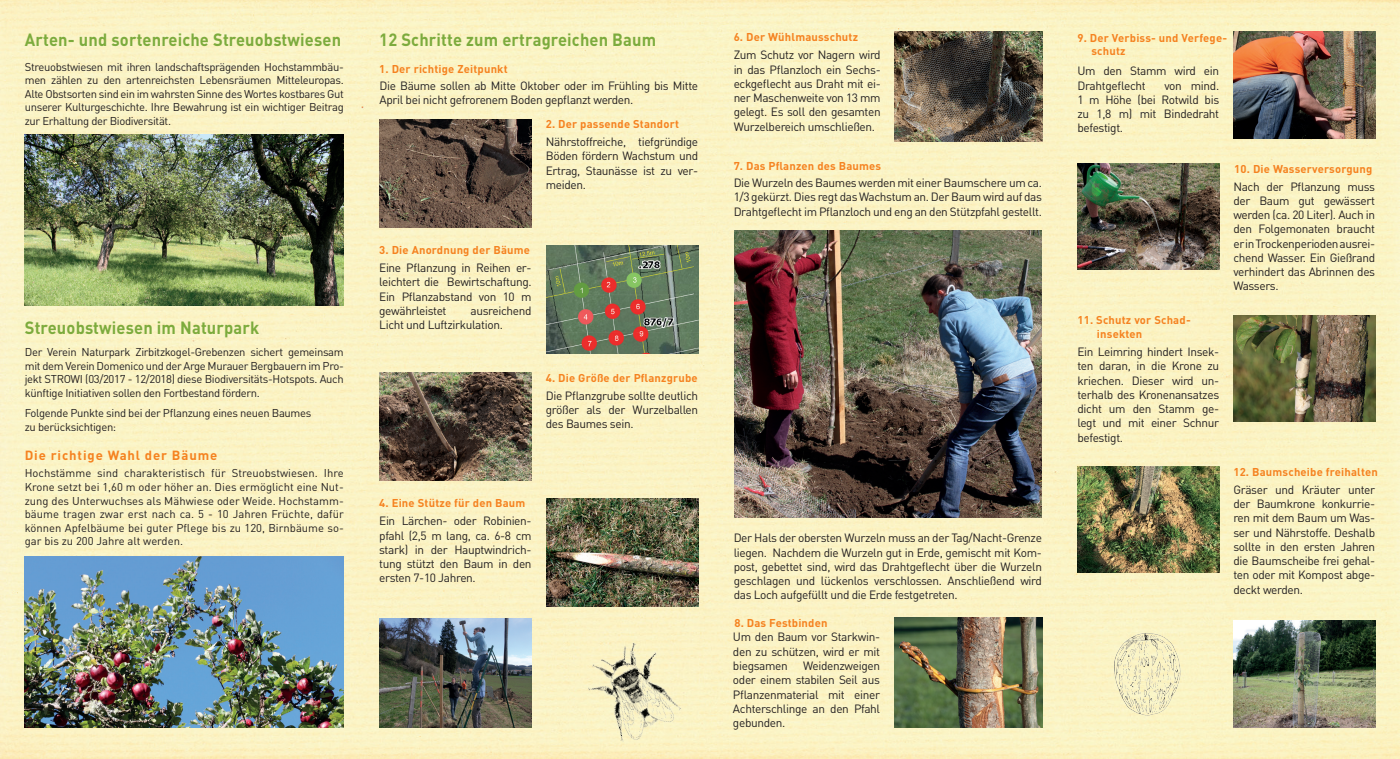
<style>
.page{position:relative;width:1400px;height:759px;background:#fff}
.page>*{position:absolute;margin:0;border:0;box-sizing:border-box;transform-origin:0 0}
.t1{font:700 17.5px "DIN";letter-spacing:.01em;color:#7cab3d;scale:.94 1}
.t2{font:700 13.12px "DIN";letter-spacing:.065em;color:#f58220}
.t3{font:11.88px/14.2px "DIN";letter-spacing:-.03em;color:#231f20;text-align:justify}
.t4{font:11.25px/13.5px "DIN";letter-spacing:-.03em;color:#231f20;text-align:justify}
.t5{font:700 11.25px/13.5px "DIN";letter-spacing:.015em;color:#f58220}
</style>
<div class="page">
<img style="left:0;top:0;width:1400px;height:758px">
<img style="left:25px;top:135px;width:319px;height:170px">
<img style="left:25px;top:556px;width:319px;height:170px">
<img style="left:379px;top:119px;width:152px;height:108px">
<img style="left:546px;top:245px;width:152px;height:108px">
<img style="left:379px;top:372px;width:152px;height:108px">
<img style="left:546px;top:498px;width:152px;height:108px">
<img style="left:379px;top:618px;width:152px;height:108px">
<img style="left:895px;top:32px;width:147px;height:110px">
<img style="left:895px;top:617px;width:147px;height:109px">
<img style="left:1233px;top:32px;width:142px;height:106px">
<img style="left:1077px;top:163px;width:142px;height:106px">
<img style="left:1233px;top:315px;width:142px;height:106px">
<img style="left:1077px;top:466px;width:142px;height:106px">
<img style="left:570px;top:624px;width:124px;height:131px">
<img style="left:1099px;top:622px;width:91px;height:101px">
<img style="left:1233px;top:620px;width:142px;height:106px">
<img style="left:734px;top:230px;width:307px;height:287px">
<h1 class="t1" style="left:25px;top:29px;width:338px">Arten- und sortenreiche Streuobstwiesen</h1>
<p class="t4" style="left:25px;top:59px;width:320px">Streuobstwiesen mit ihren landschaftsprägenden Hochstammbäu&shy;men zählen zu den artenreichsten Lebensräumen Mitteleuropas.<br>Alte Obstsorten sind ein im wahrsten Sinne des Wortes kostbares Gut unserer Kulturgeschichte. Ihre Bewahrung ist ein wichtiger Beitrag zur Erhaltung der Biodiversität.</p>
<h1 class="t1" style="left:25px;top:316px;width:251px">Streuobstwiesen im Naturpark</h1>
<p class="t4" style="left:25px;top:345px;width:320px">Der Verein Naturpark Zirbitzkogel-Grebenzen sichert gemeinsam mit dem Verein Domenico und der Arge Murauer Bergbauern im Pro&shy;jekt STROWI (03/2017 - 12/2018) diese Biodiversitäts-Hotspots. Auch künftige Initiativen sollen den Fortbestand fördern.</p>
<p class="t4" style="left:25px;top:406px;width:288px">Folgende Punkte sind bei der Pflanzung eines neuen Baumes zu berücksichtigen:</p>
<p class="t2" style="left:25px;top:446px;width:194px">Die richtige Wahl der Bäume</p>
<p class="t4" style="left:25px;top:466px;width:320px">Hochstämme sind charakteristisch für Streuobstwiesen. Ihre Krone setzt bei 1,60 m oder höher an. Dies ermöglicht eine Nut&shy;zung des Unterwuchses als Mähwiese oder Weide. Hochstamm&shy;bäume tragen zwar erst nach ca. 5 - 10 Jahren Früchte, dafür können Apfelbäume bei guter Pflege bis zu 120, Birnbäume so&shy;gar bis zu 200 Jahre alt werden.</p>
<h1 class="t1" style="left:379px;top:29px;width:296px">12 Schritte zum ertragreichen Baum</h1>
<p class="t5" style="left:379px;top:62px;width:130px">1. Der richtige Zeitpunkt</p>
<p class="t3" style="left:379px;top:78px;width:320px">Die Bäume sollen ab Mitte Oktober oder im Frühling bis Mitte<br>April bei nicht gefrorenem Boden gepflanzt werden.</p>
<p class="t5" style="left:546px;top:117px;width:135px">2. Der passende Standort</p>
<p class="t3" style="left:546px;top:134px;width:154px">Nährstoffreiche, tiefgründige Böden fördern Wachstum und Ertrag, Staunässe ist zu ver&shy;meiden.</p>
<p class="t5" style="left:379px;top:242px;width:152px">3. Die Anordnung der Bäume</p>
<p class="t3" style="left:379px;top:260px;width:154px">Eine Pflanzung in Reihen er&shy;leichtert die Bewirtschaftung.<br>Ein Pflanzabstand von 10 m gewährleistet</p>
<p class="t3" style="left:379px;top:303px;width:154px;text-indent:91px">ausreichend<br>Licht und Luftzirkulation.</p>
<p class="t5" style="left:546px;top:370px;width:153px">4. Die Größe der Pflanzgrube</p>
<p class="t3" style="left:546px;top:388px;width:154px">Die Pflanzgrube sollte deutlich größer als der Wurzelballen des Baumes sein.</p>
<p class="t5" style="left:379px;top:496px;width:148px">4. Eine Stütze für den Baum</p>
<p class="t3" style="left:379px;top:513px;width:154px">Ein Lärchen- oder Robinien&shy;pfahl (2,5 m lang, ca. 6-8 cm stark) in der Hauptwindrich&shy;tung stützt den Baum in den ersten 7-10 Jahren.</p>
<p class="t5" style="left:733px;top:29px;width:126px">6. Der Wühlmausschutz</p>
<p class="t3" style="left:733px;top:48px;width:149px">Zum Schutz vor Nagern wird in das Pflanzloch ein Sechs&shy;eckgeflecht aus Draht mit ei&shy;ner Maschenweite von 13 mm gelegt. Es soll den gesamten Wurzelbereich umschließen.</p>
<p class="t5" style="left:733px;top:158px;width:149px">7. Das Pflanzen des Baumes</p>
<p class="t3" style="left:733px;top:175px;width:310px">Die Wurzeln des Baumes werden mit einer Baumschere um ca.<br>1/3 gekürzt. Dies regt das Wachstum an. Der Baum wird auf das Drahtgeflecht im Pflanzloch und eng an den Stützpfahl gestellt.</p>
<p class="t3" style="left:733px;top:530px;width:310px">Der Hals der obersten Wurzeln muss an der Tag/Nacht-Grenze liegen. Nachdem die Wurzeln gut in Erde, gemischt mit Kom&shy;post, gebettet sind, wird das Drahtgeflecht über die Wurzeln geschlagen und lückenlos verschlossen. Anschließend wird das Loch aufgefüllt und die Erde festgetreten.</p>
<p class="t5" style="left:734px;top:615px;width:95px">8. Das Festbinden</p>
<p class="t3" style="left:733px;top:629px;width:149px">Um den Baum vor Starkwin&shy;den zu schützen, wird er mit biegsamen</p>
<p class="t3" style="left:733px;top:658px;width:149px;text-indent:70px">Weidenzweigen oder einem stabilen Seil aus Pflanzenmaterial mit einer Achterschlinge an den Pfahl gebunden.</p>
<p class="t5" style="left:1091px;top:30px;width:137px;text-indent:-14px">9. Der Verbiss- und Verfege&shy;schutz</p>
<p class="t3" style="left:1077px;top:64px;width:143px">Um den Stamm wird ein<br>Drahtgeflecht</p>
<p class="t3" style="left:1077px;top:78px;width:143px;text-indent:87px">von mind.<br>1 m Höhe (bei Rotwild bis zu 1,8 m) mit Bindedraht befestigt.</p>
<p class="t5" style="left:1234px;top:162px;width:139px">10. Die Wasserversorgung</p>
<p class="t5" style="left:1097px;top:313px;width:95px;text-indent:-20px">11. Schutz vor Schad&shy;insekten</p>
<p class="t3" style="left:1077px;top:344px;width:143px">Ein Leimring hindert Insek&shy;ten daran, in die Krone zu kriechen. Dieser wird un&shy;terhalb des Kronenansatzes dicht um den Stamm ge&shy;legt und mit einer Schnur befestigt.</p>
<p class="t3" style="left:1233px;top:179px;width:143px">Nach der Pflanzung muss der Baum gut gewässert werden (ca. 20 Liter). Auch in den Folgemonaten braucht er in Trockenperioden ausrei&shy;chend Wasser. Ein Gießrand verhindert das Abrinnen des Wassers.</p>
<p class="t5" style="left:1233px;top:464px;width:146px">12. Baumscheibe freihalten</p>
<p class="t3" style="left:1233px;top:482px;width:143px">Gräser und Kräuter unter der Baumkrone konkurrie&shy;ren mit dem Baum um Was&shy;ser und Nährstoffe. Deshalb sollte in den ersten Jahren die Baumscheibe frei gehal&shy;ten oder mit Kompost abge&shy;deckt werden.</p>
</div>
